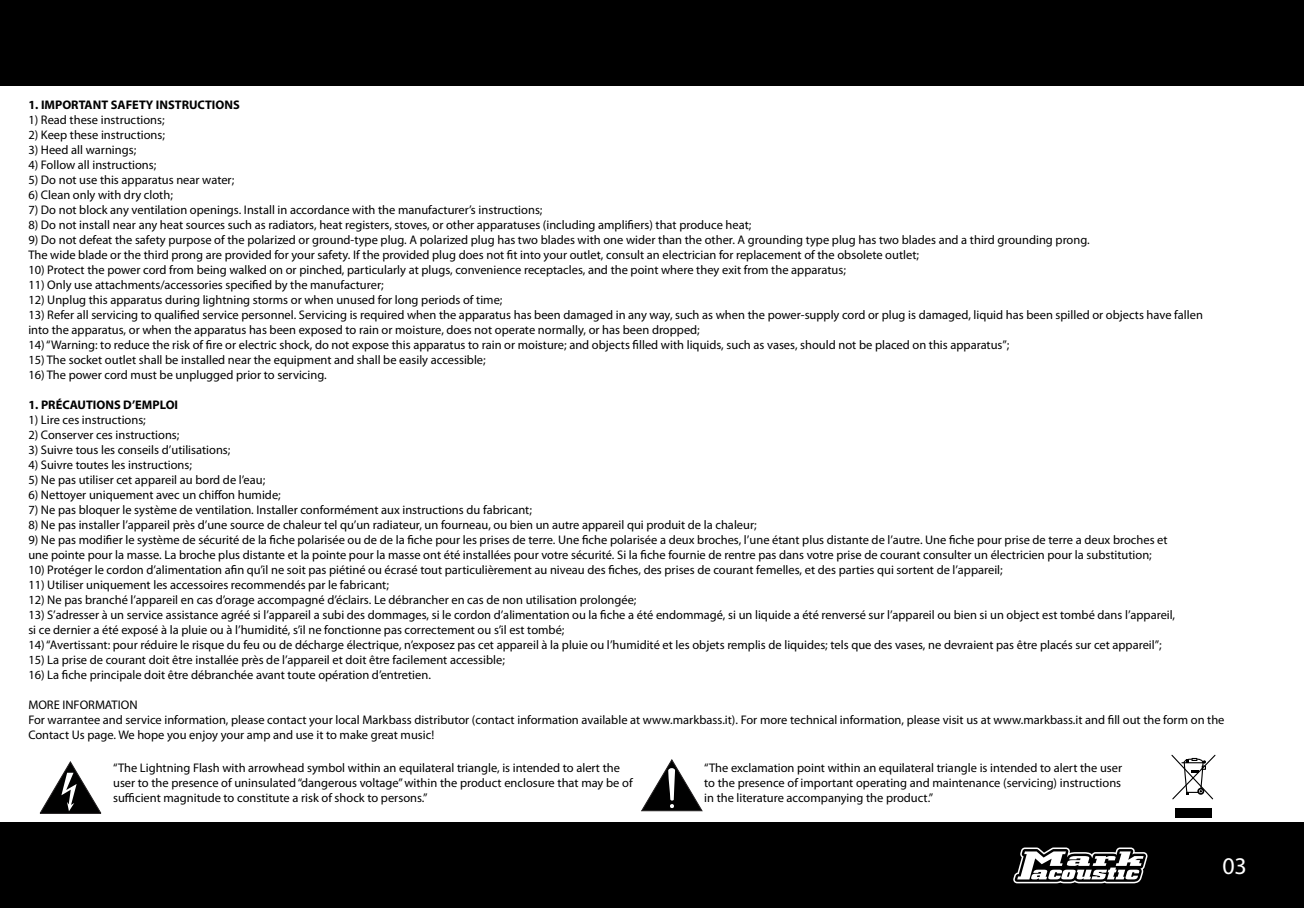
<style>
.page{position:relative;width:1304px;height:908px;background:#fff}
.page>*{position:absolute;margin:0;border:0;box-sizing:border-box;transform-origin:0 0}
.t1{font:24px "Myriad Pro";color:#fff}
.t2{font:12.4px/15px "Myriad Pro";color:#000}
.t3{font:700 12.4px "Myriad Pro";color:#000}
</style>
<div class="page">
<div style="left:0;top:0;width:1304px;height:85px;background:#000"></div>
<div style="left:0;top:822px;width:1304px;height:85px;background:#000"></div>
<svg style="left:39px;top:761px;width:63px;height:53px"></svg>
<svg style="left:641px;top:759px;width:62px;height:52px"></svg>
<svg style="left:1171px;top:754px;width:45px;height:46px"></svg>
<div style="left:1175px;top:807px;width:36px;height:9px;background:#000"></div>
<svg style="left:1013px;top:847px;width:134px;height:35px"></svg>
<p class="t3" style="left:28px;top:97px;width:213px">1. IMPORTANT SAFETY INSTRUCTIONS</p>
<p class="t2" style="left:28px;top:112px;width:138px">1) Read these instructions;</p>
<p class="t2" style="left:28px;top:127px;width:138px">2) Keep these instructions;</p>
<p class="t2" style="left:28px;top:142px;width:109px">3) Heed all warnings;</p>
<p class="t2" style="left:28px;top:157px;width:130px">4) Follow all instructions;</p>
<p class="t2" style="left:28px;top:172px;width:208px">5) Do not use this apparatus near water;</p>
<p class="t2" style="left:28px;top:187px;width:146px">6) Clean only with dry cloth;</p>
<p class="t2" style="left:28px;top:202px;width:516px">7) Do not block any ventilation openings. Install in accordance with the manufacturer’s instructions;</p>
<p class="t2" style="left:28px;top:217px;width:725px">8) Do not install near any heat sources such as radiators, heat registers, stoves, or other apparatuses (including amplifiers) that produce heat;</p>
<p class="t2" style="left:28px;top:232px;width:1063px">9) Do not defeat the safety purpose of the polarized or ground-type plug. A polarized plug has two blades with one wider than the other. A grounding type plug has two blades and a third grounding prong.<br>The wide blade or the third prong are provided for your safety. If the provided plug does not fit into your outlet, consult an electrician for replacement of the obsolete outlet;</p>
<p class="t2" style="left:28px;top:262px;width:819px">10) Protect the power cord from being walked on or pinched, particularly at plugs, convenience receptacles, and the point where they exit from the apparatus;</p>
<p class="t2" style="left:28px;top:277px;width:357px">11) Only use attachments/accessories specified by the manufacturer;</p>
<p class="t2" style="left:28px;top:292px;width:476px">12) Unplug this apparatus during lightning storms or when unused for long periods of time;</p>
<p class="t2" style="left:28px;top:307px;width:1176px">13) Refer all servicing to qualified service personnel. Servicing is required when the apparatus has been damaged in any way, such as when the power-supply cord or plug is damaged, liquid has been spilled or objects have fallen into the apparatus, or when the apparatus has been exposed to rain or moisture, does not operate normally, or has been dropped;</p>
<p class="t2" style="left:28px;top:337px;width:982px">14) “Warning: to reduce the risk of fire or electric shock, do not expose this apparatus to rain or moisture; and objects filled with liquids, such as vases, should not be placed on this apparatus”;</p>
<p class="t2" style="left:28px;top:352px;width:459px">15) The socket outlet shall be installed near the equipment and shall be easily accessible;</p>
<p class="t2" style="left:28px;top:367px;width:300px">16) The power cord must be unplugged prior to servicing.</p>
<p class="t3" style="left:28px;top:396px;width:151px">1. PRÉCAUTIONS D’EMPLOI</p>
<p class="t2" style="left:28px;top:412px;width:119px">1) Lire ces instructions;</p>
<p class="t2" style="left:28px;top:427px;width:153px">2) Conserver ces instructions;</p>
<p class="t2" style="left:28px;top:442px;width:204px">3) Suivre tous les conseils d’utilisations;</p>
<p class="t2" style="left:28px;top:457px;width:165px">4) Suivre toutes les instructions;</p>
<p class="t2" style="left:28px;top:472px;width:238px">5) Ne pas utiliser cet appareil au bord de l’eau;</p>
<p class="t2" style="left:28px;top:487px;width:254px">6) Nettoyer uniquement avec un chiffon humide;</p>
<p class="t2" style="left:28px;top:502px;width:505px">7) Ne pas bloquer le système de ventilation. Installer conformément aux instructions du fabricant;</p>
<p class="t2" style="left:28px;top:517px;width:730px">8) Ne pas installer l’appareil près d’une source de chaleur tel qu’un radiateur, un fourneau, ou bien un autre appareil qui produit de la chaleur;</p>
<p class="t2" style="left:28px;top:532px;width:1141px">9) Ne pas modifier le système de sécurité de la fiche polarisée ou de de la fiche pour les prises de terre. Une fiche polarisée a deux broches, l’une étant plus distante de l’autre. Une fiche pour prise de terre a deux broches et une pointe pour la masse. La broche plus distante et la pointe pour la masse ont été installées pour votre sécurité. Si la fiche fournie de rentre pas dans votre prise de courant consulter un électricien pour la substitution;</p>
<p class="t2" style="left:28px;top:561px;width:976px">10) Protéger le cordon d’alimentation afin qu’il ne soit pas piétiné ou écrasé tout particulièrement au niveau des fiches, des prises de courant femelles, et des parties qui sortent de l’appareil;</p>
<p class="t2" style="left:28px;top:576px;width:362px">11) Utiliser uniquement les accessoires recommendés par le fabricant;</p>
<p class="t2" style="left:28px;top:591px;width:610px">12) Ne pas branché l’appareil en cas d’orage accompagné d’éclairs. Le débrancher en cas de non utilisation prolongée;</p>
<p class="t2" style="left:28px;top:606px;width:1148px">13) S’adresser à un service assistance agréé si l’appareil a subi des dommages, si le cordon d’alimentation ou la fiche a été endommagé, si un liquide a été renversé sur l’appareil ou bien si un object est tombé dans l’appareil, si ce dernier a été exposé à la pluie ou à l’humidité, s’il ne fonctionne pas correctement ou s’il est tombé;</p>
<p class="t2" style="left:28px;top:636px;width:1135px">14) “Avertissant: pour réduire le risque du feu ou de décharge électrique, n’exposez pas cet appareil à la pluie ou l’humidité et les objets remplis de liquides; tels que des vases, ne devraient pas être placés sur cet appareil”;</p>
<p class="t2" style="left:28px;top:651px;width:478px">15) La prise de courant doit être installée près de l’appareil et doit être facilement accessible;</p>
<p class="t2" style="left:28px;top:666px;width:404px">16) La fiche principale doit être débranchée avant toute opération d’entretien.</p>
<p class="t2" style="left:28px;top:696px;width:1198px">MORE INFORMATION<br>For warrantee and service information, please contact your local Markbass distributor (contact information available at www.markbass.it). For more technical information, please visit us at www.markbass.it and fill out the form on the<br>Contact Us page. We hope you enjoy your amp and use it to make great music!</p>
<p class="t2" style="left:113px;top:759px;width:521px">“The Lightning Flash with arrowhead symbol within an equilateral triangle, is intended to alert the user to the presence of uninsulated “dangerous voltage” within the product enclosure that may be of sufficient magnitude to constitute a risk of shock to persons.”</p>
<p class="t2" style="left:704px;top:760px;width:419px;text-align:justify">“The exclamation point within an equilateral triangle is intended to alert the user to the presence of important operating and maintenance (servicing) instructions in the literature accompanying the product.”</p>
<h1 class="t1" style="left:1222px;top:851px;width:26px">03</h1>
</div>
